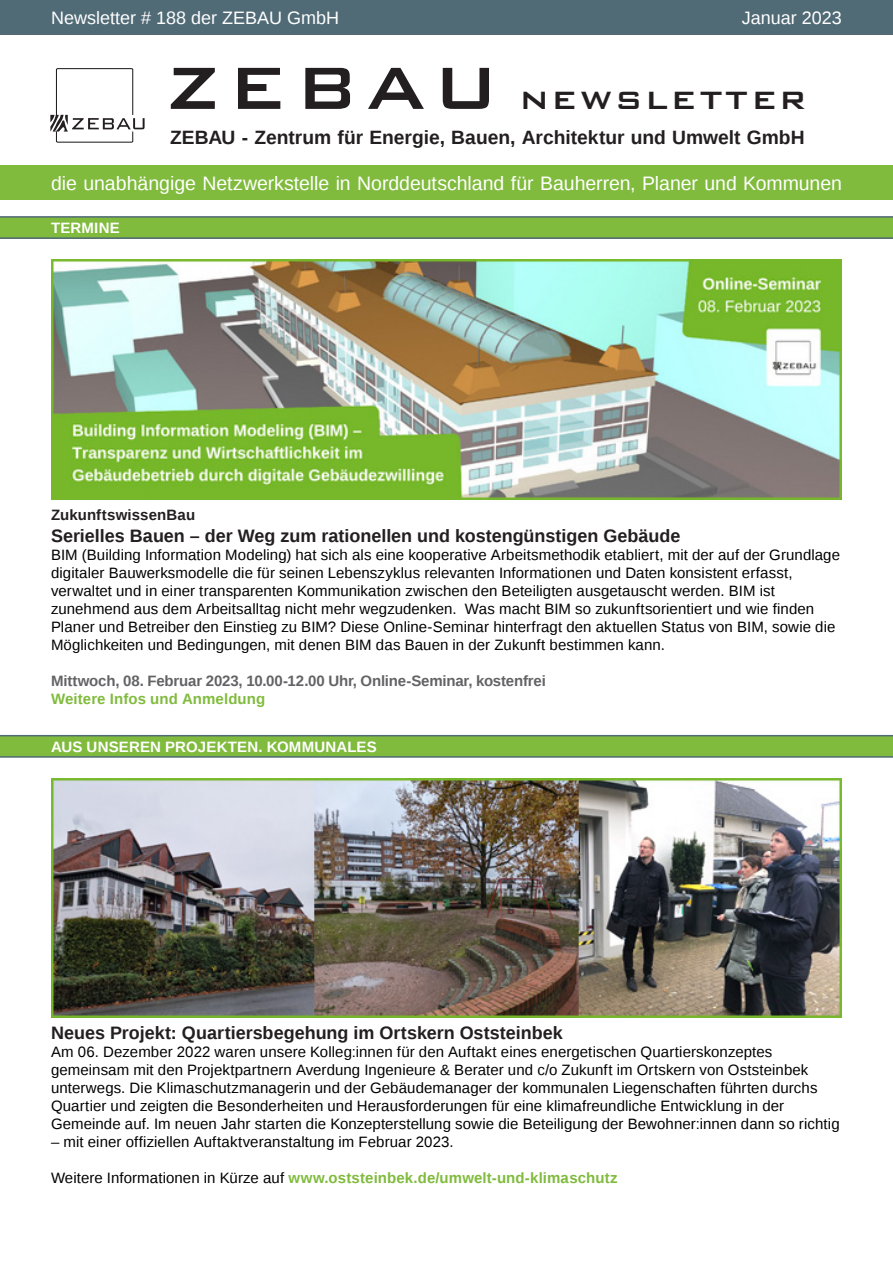
<style>
.page{position:relative;width:893px;height:1263px;background:#fff}
.page>*{position:absolute;margin:0;border:0;box-sizing:border-box;transform-origin:0 0}
.t1{font:500 40.95px "Bank Gothic BT";letter-spacing:.075em;color:#231f20}
.t2{font:19.5px "Liberation Sans";letter-spacing:-.005em;color:#fff}
.t3{font:700 19.2px "Liberation Sans";color:#231f20}
.Überschrift{font:700 18px "Liberation Sans";color:#231f20}
.t4{font:18px "Liberation Sans";color:#fff}
.Überschrift-2{font:15px/18px "Liberation Sans";letter-spacing:.005em;color:#000}
.Überschrift-3{font:700 15px "Liberation Sans";letter-spacing:.005em;color:#80bb3d}
.Überschrift-4{font:700 15px "Liberation Sans";letter-spacing:-.01em;color:#636366}
.t5{font:700 15px "Liberation Sans";letter-spacing:.015em;color:#fff}
.Überschrift-5{font:700 15px "Liberation Sans";letter-spacing:.01em;color:#231f20}
.s1{font-size:79.5px}
.s2{font-weight:400;color:#000}
</style>
<div class="page">
<div style="left:0;top:0;width:893px;height:34px;background:#506a76"></div>
<div style="left:0;top:166px;width:893px;height:34px;background:#80bb3d"></div>
<svg style="left:50px;top:68px;width:95px;height:75px"></svg>
<div style="left:0;top:217px;width:893px;height:21px;background:#80bb3d"></div>
<hr style="left:0;top:237px;width:893px;height:2px;background:#506a76">
<hr style="left:0;top:216px;width:893px;height:2px;background:#506a76">
<div style="left:0;top:736px;width:893px;height:21px;background:#80bb3d"></div>
<hr style="left:0;top:756px;width:893px;height:2px;background:#506a76">
<hr style="left:0;top:735px;width:893px;height:1px;background:#506a76">
<img style="left:51px;top:259px;width:791px;height:240px">
<img style="left:51px;top:778px;width:791px;height:240px">
<p class="t4" style="left:51px;top:7px;width:290px">Newsletter # 188 der ZEBAU GmbH</p>
<p class="t4" style="left:742px;top:7px;width:102px">Januar 2023</p>
<h1 class="t1" style="left:166px;top:76px;width:642px"><span class="s1">ZEBAU</span> newsletter</h1>
<p class="t3" style="left:170px;top:124px;width:636px">ZEBAU - Zentrum für Energie, Bauen, Architektur und Umwelt GmbH</p>
<h2 class="t2" style="left:51px;top:172px;width:792px">die unabhängige Netzwerkstelle in Norddeutschland für Bauherren, Planer und Kommunen</h2>
<p class="t5" style="left:51px;top:217px;width:70px">TERMINE</p>
<p class="Überschrift-5" style="left:51px;top:505px;width:146px">ZukunftswissenBau</p>
<p class="Überschrift" style="left:51px;top:523px;width:631px">Serielles Bauen – der Weg zum rationellen und kostengünstigen Gebäude</p>
<p class="Überschrift-2" style="left:51px;top:546px;width:790px">BIM (Building Information Modeling) hat sich als eine kooperative Arbeitsmethodik etabliert, mit der auf der Grundlage digitaler Bauwerksmodelle die für seinen Lebenszyklus relevanten Informationen und Daten konsistent erfasst, verwaltet und in einer transparenten Kommunikation zwischen den Beteiligten ausgetauscht werden. BIM ist zunehmend aus dem Arbeitsalltag nicht mehr wegzudenken. Was macht BIM so zukunftsorientiert und wie finden Planer und Betreiber den Einstieg zu BIM? Diese Online-Seminar hinterfragt den aktuellen Status von BIM, sowie die Möglichkeiten und Bedingungen, mit denen BIM das Bauen in der Zukunft bestimmen kann.</p>
<p class="Überschrift-4" style="left:51px;top:670px;width:496px">Mittwoch, 08. Februar 2023, 10.00-12.00 Uhr, Online-Seminar, kostenfrei</p>
<p class="Überschrift-3" style="left:51px;top:688px;width:216px">Weitere Infos und Anmeldung</p>
<p class="t5" style="left:51px;top:737px;width:327px">AUS UNSEREN PROJEKTEN. KOMMUNALES</p>
<p class="Überschrift" style="left:51px;top:1020px;width:513px">Neues Projekt: Quartiersbegehung im Ortskern Oststeinbek</p>
<p class="Überschrift-2" style="left:51px;top:1043px;width:790px">Am 06. Dezember 2022 waren unsere Kolleg:innen für den Auftakt eines energetischen Quartierskonzeptes gemeinsam mit den Projektpartnern Averdung Ingenieure &amp; Berater und c/o Zukunft im Ortskern von Oststeinbek unterwegs. Die Klimaschutzmanagerin und der Gebäudemanager der kommunalen Liegenschaften führten durchs Quartier und zeigten die Besonderheiten und Herausforderungen für eine klimafreundliche Entwicklung in der Gemeinde auf. Im neuen Jahr starten die Konzepterstellung sowie die Beteiligung der Bewohner:innen dann so richtig</p>
<p class="Überschrift-2" style="left:51px;top:1133px;width:404px">– mit einer offiziellen Auftaktveranstaltung im Februar 2023.</p>
<p class="Überschrift-3" style="left:51px;top:1167px;width:568px"><span class="s2">Weitere Informationen in Kürze auf</span> www.oststeinbek.de/umwelt-und-klimaschutz</p>
</div>
